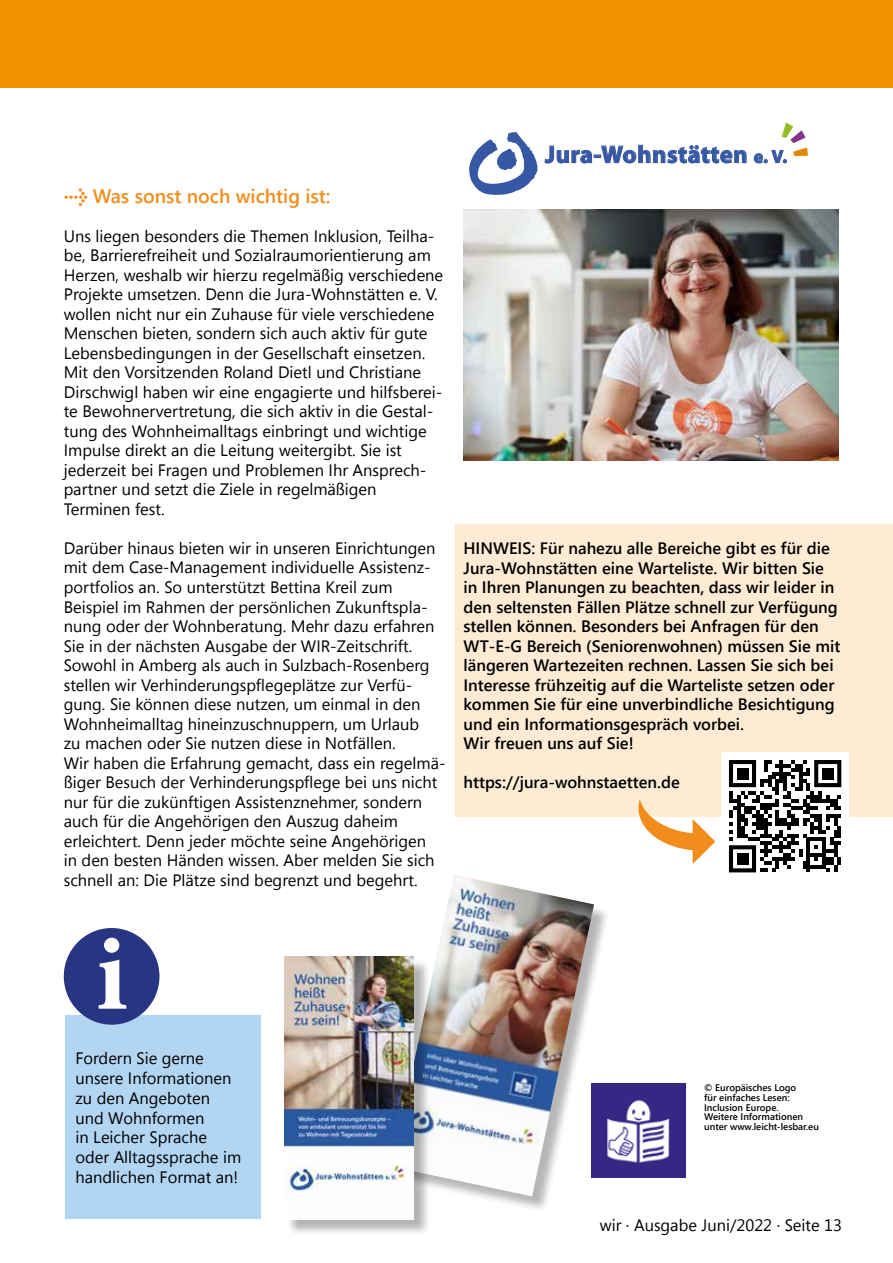
<style>
.page{position:relative;width:893px;height:1263px;background:#fff}
.page>*{position:absolute;margin:0;border:0;box-sizing:border-box;transform-origin:0 0}
.t1{font:700 108px "Minion Pro";color:#fff}
.t2{font:700 24.45px "Myriad Pro";letter-spacing:.02em;color:#3658a4}
.t3{font:600 19.5px "Segoe UI";color:#f28d1c}
.t4{font:16.5px/19.5px "Segoe UI";color:#000}
.t5{font:600 16.5px/19.5px "Segoe UI";color:#000}
.t6{font:600 9.6px/9.6px "Segoe UI";color:#000}
.s1{font-size:18px}
.s2{font-family:"Meta Plus";font-weight:700}
</style>
<div class="page">
<div style="left:455px;top:524px;width:438px;height:292px;background:#feebd3"></div>
<div style="left:0;top:0;width:893px;height:87px;background:#f39200"></div>
<img style="left:463px;top:210px;width:376px;height:251px">
<div style="left:721px;top:752px;width:128px;height:128px;background:#fff"></div>
<svg style="left:729px;top:760px;width:112px;height:112px"></svg>
<div style="left:737px;top:768px;width:11px;height:11px;background:#000"></div>
<div style="left:822px;top:768px;width:12px;height:11px;background:#000"></div>
<div style="left:737px;top:853px;width:11px;height:12px;background:#000"></div>
<div style="left:394px;top:877px;width:216px;height:336px;background:#000;opacity:.29"></div>
<img style="left:392px;top:875px;width:202px;height:321px">
<div style="left:286px;top:959px;width:145px;height:277px;background:#000;opacity:.3"></div>
<img style="left:284px;top:957px;width:129px;height:262px">
<div style="left:65px;top:1015px;width:196px;height:204px;background:#b2d5f2"></div>
<div style="left:64px;top:928px;width:95px;height:97px;background:#283583;border-radius:50%"></div>
<svg style="left:469px;top:132px;width:68px;height:63px"></svg>
<svg style="left:544px;top:144px;width:203px;height:20px"></svg>
<svg style="left:754px;top:123px;width:54px;height:41px"></svg>
<img style="left:591px;top:1084px;width:95px;height:94px">
<svg style="left:639px;top:799px;width:76px;height:65px"></svg>
<h2 class="t2" style="left:545px;top:138px;width:243px">Jura-Wohnstätten <span class="s1">e. V.</span></h2>
<p class="t3" style="left:64px;top:180px;width:268px"><span class="s2">&gt;</span> Was sonst noch wichtig ist:</p>
<p class="t4" style="left:64px;top:226px;width:381px">Uns liegen besonders die Themen Inklusion, Teilha&shy;be, Barrierefreiheit und Sozialraumorientierung am Herzen, weshalb wir hierzu regelmäßig verschiedene Projekte umsetzen. Denn die Jura-Wohnstätten e. V. wollen nicht nur ein Zuhause für viele verschiedene Menschen bieten, sondern sich auch aktiv für gute Lebensbedingungen in der Gesellschaft einsetzen.<br>Mit den Vorsitzenden Roland Dietl und Christiane Dirschwigl haben wir eine engagierte und hilfsberei&shy;te Bewohnervertretung, die sich aktiv in die Gestal&shy;tung des Wohnheimalltags einbringt und wichtige Impulse direkt an die Leitung weitergibt. Sie ist jederzeit bei Fragen und Problemen Ihr Ansprech&shy;partner und setzt die Ziele in regelmäßigen Terminen fest.</p>
<p class="t4" style="left:64px;top:538px;width:383px">Darüber hinaus bieten wir in unseren Einrichtungen mit dem Case-Management individuelle Assistenz&shy;portfolios an. So unterstützt Bettina Kreil zum Beispiel im Rahmen der persönlichen Zukunftspla&shy;nung oder der Wohnberatung. Mehr dazu erfahren Sie in der nächsten Ausgabe der WIR-Zeitschrift.<br>Sowohl in Amberg als auch in Sulzbach-Rosenberg stellen wir Verhinderungspflegeplätze zur Verfü&shy;gung. Sie können diese nutzen, um einmal in den Wohnheimalltag hineinzuschnuppern, um Urlaub<br>zu machen oder Sie nutzen diese in Notfällen.<br>Wir haben die Erfahrung gemacht, dass ein regelmä&shy;ßiger Besuch der Verhinderungspflege bei uns nicht nur für die zukünftigen Assistenznehmer, sondern auch für die Angehörigen den Auszug daheim erleichtert. Denn jeder möchte seine Angehörigen<br>in den besten Händen wissen. Aber melden Sie sich schnell an: Die Plätze sind begrenzt und begehrt.</p>
<p class="t5" style="left:463px;top:538px;width:378px">HINWEIS: Für nahezu alle Bereiche gibt es für die Jura-Wohnstätten eine Warteliste. Wir bitten Sie in Ihren Planungen zu beachten, dass wir leider in den seltensten Fällen Plätze schnell zur Verfügung stellen können. Besonders bei Anfragen für den WT-E-G Bereich (Seniorenwohnen) müssen Sie mit längeren Wartezeiten rechnen. Lassen Sie sich bei Interesse frühzeitig auf die Warteliste setzen oder kommen Sie für eine unverbindliche Besichtigung und ein Informationsgespräch vorbei.<br>Wir freuen uns auf Sie!</p>
<p class="t5" style="left:463px;top:772px;width:218px">https://jura-wohnstaetten.de</p>
<h1 class="t1" style="left:96px;top:898px;width:33px">i</h1>
<p class="t4" style="left:75px;top:1048px;width:167px">Fordern Sie gerne unsere Informationen zu den Angeboten und Wohnformen<br>in Leicher Sprache oder Alltagssprache im handlichen Format an!</p>
<p class="t6" style="left:704px;top:1083px;width:116px">© Europäisches Logo<br>für einfaches Lesen:<br>Inclusion Europe.<br>Weitere Informationen unter www.leicht-lesbar.eu</p>
<p class="t4" style="left:600px;top:1215px;width:244px">wir · Ausgabe Juni/2022 · Seite 13</p>
</div>
